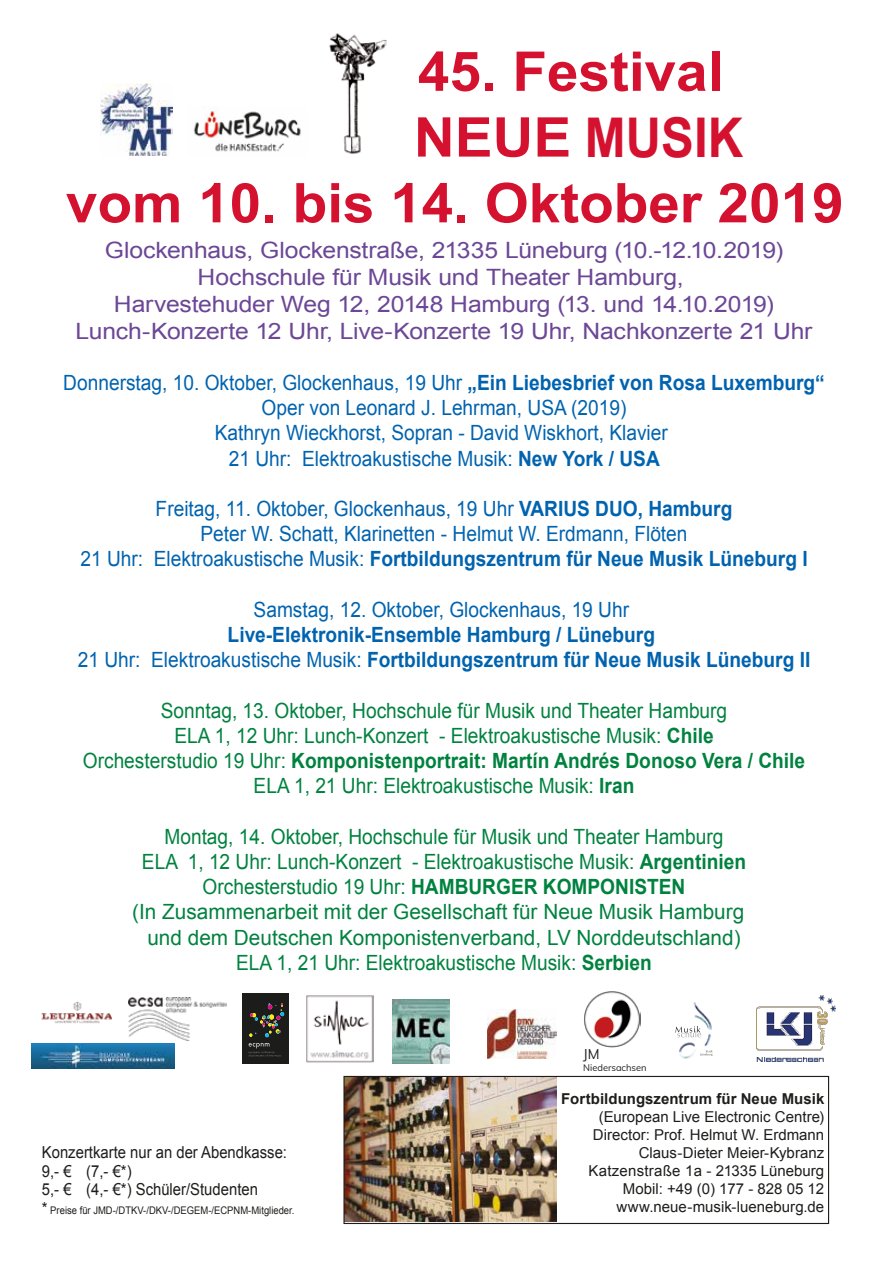
<style>
.page{position:relative;width:893px;height:1263px;background:#fff}
.page>*{position:absolute;margin:0;border:0;box-sizing:border-box;transform-origin:0 0}
.t1{font:700 54.75px "Arial";color:#d51130}
.t2{font:22.5px/27px "Arial";letter-spacing:-.01em;color:#6c4796;text-align:center;scale:1.1 1}
.t3{font:21px/25.2px "Arial";color:#00823f;text-align:center;scale:.91 1}
.t4{font:21px/25.2px "Arial";color:#0063af;text-align:center;scale:.91 1}
.t5{font:700 21px/25.2px "Arial";color:#0063af;text-align:center;scale:.91 1}
.t6{font:16.5px/18.8px "Arial";color:#1d1d1b;scale:.9 1}
.t7{font:15px/18px "Arial";color:#1d1d1b;text-align:right}
.t8{font:700 15px "Arial";color:#1d1d1b}
.t9{font:13.95px "Muli";color:#1d1d1b}
.t10{font:10.5px "Arial";color:#1d1d1b;scale:.9 1}
.t11{font:9.3px "Muli";color:#1d1d1b}
.t12{font:3.6px "Arial";color:#fff}
.s1{font-weight:700}
.s2{font-weight:400}
.s3{font-size:16.5px}
</style>
<div class="page">
<img style="left:678px;top:1002px;width:34px;height:57px">
<svg style="left:700px;top:1050px;width:13px;height:6px"></svg>
<svg style="left:675px;top:1026px;width:26px;height:11px"></svg>
<img style="left:345px;top:1078px;width:212px;height:144px">
<img style="left:42px;top:1002px;width:70px;height:22px">
<img style="left:31px;top:1044px;width:143px;height:24px">
<div style="left:242px;top:993px;width:47px;height:70px;background:#1c1c1a"></div>
<svg style="left:249px;top:998px;width:35px;height:39px"></svg>
<svg style="left:249px;top:1043px;width:32px;height:14px"></svg>
<img style="left:756px;top:995px;width:80px;height:66px">
<div style="left:343px;top:1076px;width:486px;height:148px;border:1px solid #1d1d1b"></div>
<img style="left:584px;top:991px;width:57px;height:56px">
<img style="left:306px;top:995px;width:67px;height:67px">
<img style="left:392px;top:999px;width:57px;height:64px">
<img style="left:128px;top:998px;width:98px;height:42px">
<img style="left:487px;top:1009px;width:70px;height:49px">
<img style="left:101px;top:84px;width:71px;height:72px">
<img style="left:193px;top:111px;width:108px;height:41px">
<img style="left:329px;top:33px;width:58px;height:121px">
<h1 class="t1" style="left:418px;top:36px;width:307px">45. Festival</h1>
<h1 class="t1" style="left:414px;top:101px;width:331px">NEUE MUSIK</h1>
<h1 class="t1" style="left:66px;top:167px;width:779px">vom 10. bis 14. Oktober 2019</h1>
<p class="t2" style="left:76px;top:237px;width:671px">Glockenhaus, Glockenstraße, 21335 Lüneburg (10.-12.10.2019)<br>Hochschule für Musik und Theater Hamburg,<br>Harvestehuder Weg 12, 20148 Hamburg (13. und 14.10.2019)<br>Lunch-Konzerte 12 Uhr, Live-Konzerte 19 Uhr, Nachkonzerte 21 Uhr</p>
<p class="t4" style="left:63px;top:370px;width:838px">Donnerstag, 10. Oktober, Glockenhaus, 19 Uhr <span class="s1">„Ein Liebesbrief von Rosa Luxemburg“ </span>Oper von Leonard J. Lehrman, USA (2019)<br>Kathryn Wieckhorst, Sopran - David Wiskhort, Klavier<br>21 Uhr: Elektroakustische Musik: <span class="s1">New York / USA</span></p>
<p class="t4" style="left:80px;top:496px;width:801px">Freitag, 11. Oktober, Glockenhaus, 19 Uhr <span class="s1">VARIUS DUO, Hamburg<br></span>Peter W. Schatt, Klarinetten - Helmut W. Erdmann, Flöten<br>21 Uhr: Elektroakustische Musik: <span class="s1">Fortbildungszentrum für Neue Musik Lüneburg I</span></p>
<p class="t4" style="left:254px;top:597px;width:414px">Samstag, 12. Oktober, Glockenhaus, 19 Uhr</p>
<p class="t5" style="left:78px;top:623px;width:807px">Live-Elektronik-Ensemble Hamburg / Lüneburg<br><span class="s2">21 Uhr: Elektroakustische Musik:</span> Fortbildungszentrum für Neue Musik Lüneburg II</p>
<p class="t3" style="left:83px;top:698px;width:795px">Sonntag, 13. Oktober, Hochschule für Musik und Theater Hamburg<br>ELA 1, 12 Uhr: Lunch-Konzert - Elektroakustische Musik: <span class="s1">Chile<br></span>Orchesterstudio 19 Uhr: <span class="s1">Komponistenportrait: Martín Andrés Donoso Vera / Chile </span>ELA 1, 21 Uhr: Elektroakustische Musik: <span class="s1">Iran</span></p>
<p class="t3" style="left:132px;top:824px;width:676px">Montag, 14. Oktober, Hochschule für Musik und Theater Hamburg<br>ELA 1, 12 Uhr: Lunch-Konzert - Elektroakustische Musik: <span class="s1">Argentinien </span>Orchesterstudio 19 Uhr: <span class="s1">HAMBURGER KOMPONISTEN<br></span>(In Zusammenarbeit mit der Gesellschaft für Neue Musik Hamburg und dem Deutschen Komponistenverband, LV Norddeutschland)<br>ELA 1, 21 Uhr: Elektroakustische Musik: <span class="s1">Serbien</span></p>
<p class="t6" style="left:42px;top:1143px;width:274px">Konzertkarte nur an der Abendkasse:<br>9,- € (7,- €*)<br>5,- € (4,- €*) Schüler/Studenten</p>
<p class="t10" style="left:42px;top:1203px;width:282px"><span class="s3">*</span> Preise für JMD-/DTKV-/DKV-/DEGEM-/ECPNM-Mitglieder.</p>
<p class="t12" style="left:119px;top:1170px;width:2px">:</p>
<p class="t12" style="left:119px;top:1182px;width:2px">:</p>
<p class="t9" style="left:583px;top:1044px;width:18px">JM</p>
<p class="t11" style="left:583px;top:1060px;width:65px">Niedersachsen</p>
<p class="t8" style="left:561px;top:1088px;width:265px">Fortbildungszentrum für Neue Musik</p>
<p class="t7" style="left:588px;top:1107px;width:237px">(European Live Electronic Centre)<br>Director: Prof. Helmut W. Erdmann<br>Claus-Dieter Meier-Kybranz<br>Katzenstraße 1a - 21335 Lüneburg<br>Mobil: +49 (0) 177 - 828 05 12 www.neue-musik-lueneburg.de</p>
</div>
